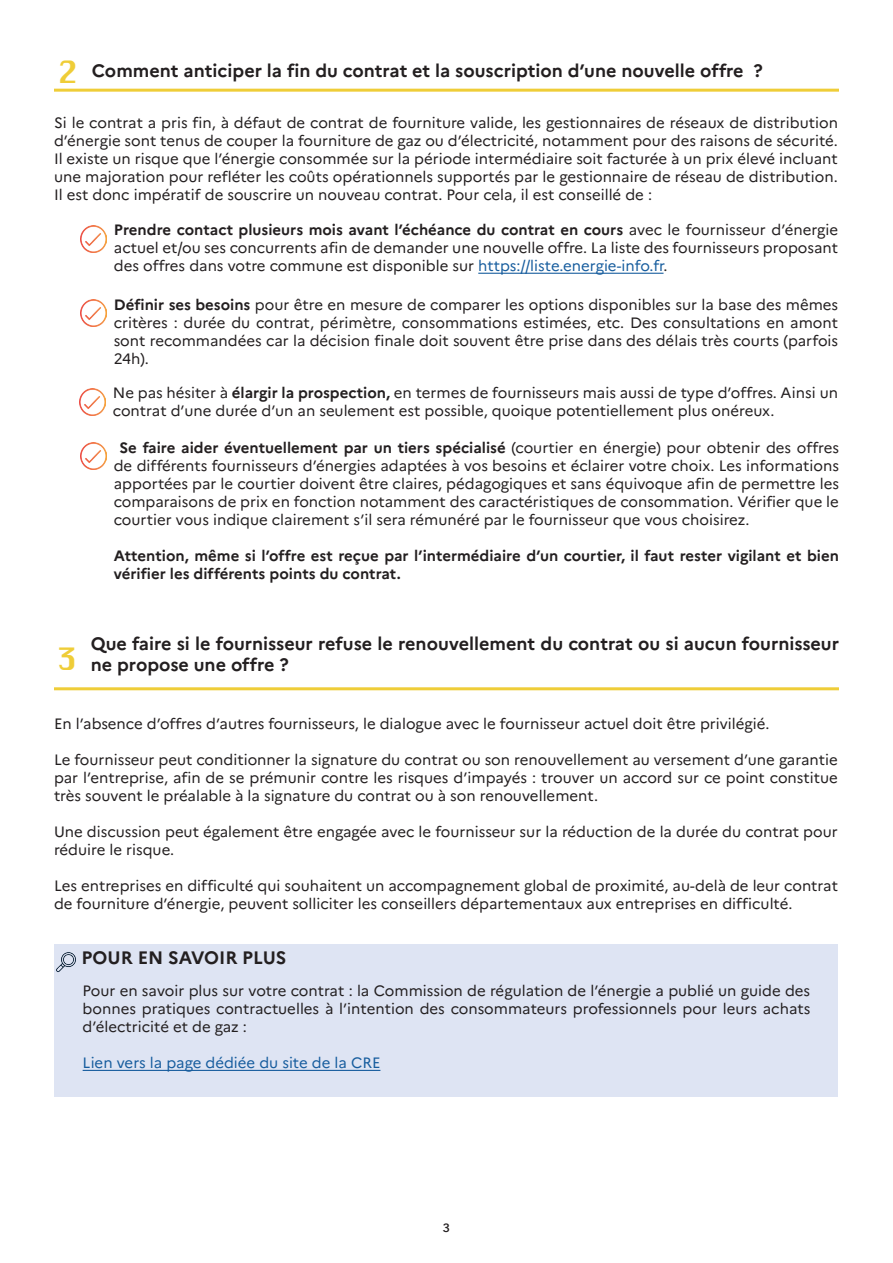
<style>
.page{position:relative;width:893px;height:1263px;background:#fff}
.page>*{position:absolute;margin:0;border:0;box-sizing:border-box;transform-origin:0 0}
.t1{font:30px "Silom";color:#efcd38}
.t2{font:700 18px/21.6px "Marianne";color:#231f20}
.t3{font:15px/18px "Marianne";color:#231f20;text-align:justify}
.t4{font:700 15px/18px "Marianne";color:#231f20}
.t5{font:15px "Marianne";color:#175d9e}
.t6{font:600 12px "Avenir Next";color:#231f20}
.s1{font-weight:700}
.s2{color:#175d9e}
</style>
<div class="page">
<div style="left:54px;top:944px;width:784px;height:152px;background:#dee4f3"></div>
<img style="left:56px;top:952px;width:20px;height:20px">
<hr style="left:478px;top:273px;width:185px;height:1px;background:#175d9e">
<img style="left:81px;top:225px;width:26px;height:27px">
<img style="left:81px;top:300px;width:26px;height:27px">
<img style="left:80px;top:388px;width:26px;height:27px">
<hr style="left:54px;top:89px;width:785px;height:3px;background:#efcd38">
<hr style="left:54px;top:687px;width:785px;height:3px;background:#efcd38">
<img style="left:81px;top:443px;width:26px;height:26px">
<hr style="left:83px;top:1070px;width:297px;height:1px;background:#175d9e">
<h1 class="t1" style="left:58px;top:55px;width:22px">2</h1>
<p class="t2" style="left:92px;top:60px;width:672px">Comment anticiper la fin du contrat et la souscription d’une nouvelle offre ?</p>
<p class="t3" style="left:54px;top:114px;width:785px">Si le contrat a pris fin, à défaut de contrat de fourniture valide, les gestionnaires de réseaux de distribution d’énergie sont tenus de couper la fourniture de gaz ou d’électricité, notamment pour des raisons de sécurité.<br>Il existe un risque que l’énergie consommée sur la période intermédiaire soit facturée à un prix élevé incluant une majoration pour refléter les coûts opérationnels supportés par le gestionnaire de réseau de distribution.<br>Il est donc impératif de souscrire un nouveau contrat. Pour cela, il est conseillé de :</p>
<p class="t3" style="left:114px;top:221px;width:726px"><span class="s1">Prendre contact plusieurs mois avant l’échéance du contrat en cours</span> avec le fournisseur d’énergie actuel et/ou ses concurrents afin de demander une nouvelle offre. La liste des fournisseurs proposant des offres dans votre commune est disponible sur <span class="s2">https://liste.energie-info.fr</span>.</p>
<p class="t3" style="left:114px;top:295px;width:726px"><span class="s1">Définir ses besoins</span> pour être en mesure de comparer les options disponibles sur la base des mêmes critères : durée du contrat, périmètre, consommations estimées, etc. Des consultations en amont sont recommandées car la décision finale doit souvent être prise dans des délais très courts (parfois 24h).</p>
<p class="t3" style="left:113px;top:384px;width:727px">Ne pas hésiter à <span class="s1">élargir la prospection,</span> en termes de fournisseurs mais aussi de type d’offres. Ainsi un contrat d’une durée d’un an seulement est possible, quoique potentiellement plus onéreux.</p>
<p class="t3" style="left:114px;top:438px;width:727px;text-indent:6px"><span class="s1">Se faire aider éventuellement par un tiers spécialisé</span> (courtier en énergie) pour obtenir des offres de différents fournisseurs d’énergies adaptées à vos besoins et éclairer votre choix. Les informations apportées par le courtier doivent être claires, pédagogiques et sans équivoque afin de permettre les comparaisons de prix en fonction notamment des caractéristiques de consommation. Vérifier que le courtier vous indique clairement s’il sera rémunéré par le fournisseur que vous choisirez.</p>
<p class="t4" style="left:114px;top:546px;width:727px">Attention, même si l’offre est reçue par l’intermédiaire d’un courtier, il faut rester vigilant et bien vérifier les différents points du contrat.</p>
<h1 class="t1" style="left:57px;top:642px;width:22px">3</h1>
<p class="t2" style="left:91px;top:632px;width:750px">Que faire si le fournisseur refuse le renouvellement du contrat ou si aucun fournisseur ne propose une offre ?</p>
<p class="t3" style="left:54px;top:715px;width:717px">En l’absence d’offres d’autres fournisseurs, le dialogue avec le fournisseur actuel doit être privilégié.</p>
<p class="t3" style="left:54px;top:751px;width:785px">Le fournisseur peut conditionner la signature du contrat ou son renouvellement au versement d’une garantie par l’entreprise, afin de se prémunir contre les risques d’impayés : trouver un accord sur ce point constitue très souvent le préalable à la signature du contrat ou à son renouvellement.</p>
<p class="t3" style="left:54px;top:823px;width:785px">Une discussion peut également être engagée avec le fournisseur sur la réduction de la durée du contrat pour réduire le risque.</p>
<p class="t3" style="left:54px;top:877px;width:785px">Les entreprises en difficulté qui souhaitent un accompagnement global de proximité, au-delà de leur contrat de fourniture d’énergie, peuvent solliciter les conseillers départementaux aux entreprises en difficulté.</p>
<p class="t2" style="left:81px;top:946px;width:207px">POUR EN SAVOIR PLUS</p>
<p class="t3" style="left:83px;top:982px;width:729px">Pour en savoir plus sur votre contrat : la Commission de régulation de l’énergie a publié un guide des bonnes pratiques contractuelles à l’intention des consommateurs professionnels pour leurs achats d’électricité et de gaz :</p>
<p class="t5" style="left:83px;top:1054px;width:299px">Lien vers la page dédiée du site de la CRE</p>
<p class="t6" style="left:443px;top:1217px;width:9px">3</p>
</div>
